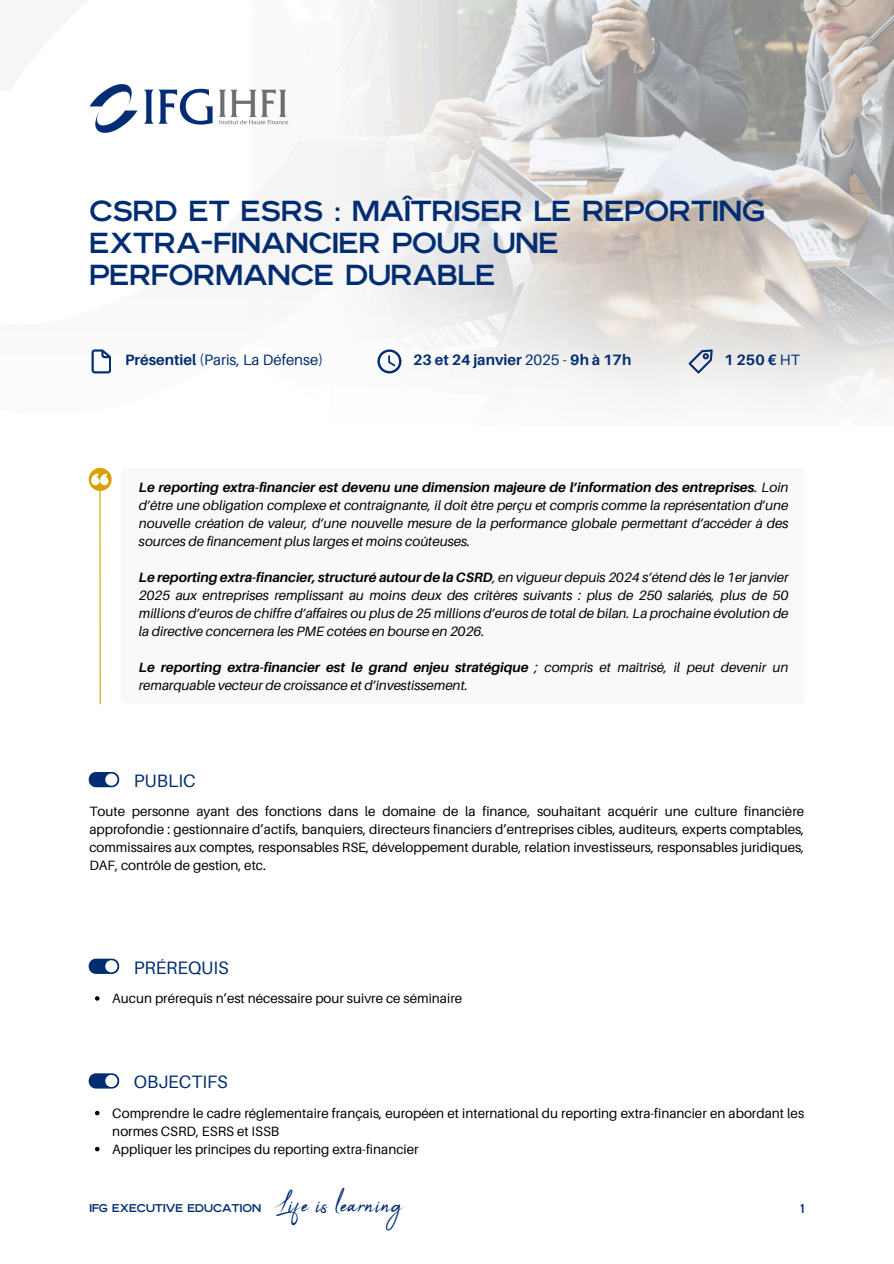
<style>
.page{position:relative;width:894px;height:1264px;background:#fff}
.page>*{position:absolute;margin:0;border:0;box-sizing:border-box;transform-origin:0 0}
.t1{font:34.5px "Apalu";color:#002d72}
.t2{font:500 27px/32px "Inseec";color:#002d72}
.t3{font:18px "Aileron";color:#002d72}
.t4{font:700 15px "Aileron";color:#002d72}
.t5{font:15px "Aileron";color:#002d72}
.t6{font:italic 13.5px/18px "Aileron";color:#000;text-align:justify}
.t7{font:13.5px/18px "Aileron";color:#000;text-align:justify}
.t8{font:500 12px "Inseec";color:#002d72}
.t9{font:500 10.5px "Inseec";color:#002d72}
.s1{font-weight:700}
.s2{font-weight:400}
</style>
<div class="page">
<svg style="left:89px;top:468px;width:22px;height:22px"></svg>
<hr style="left:99px;top:486px;width:2px;height:218px;background:#dc9f00">
<div style="left:89px;top:958px;width:30px;height:15px;background:#002d72;border-radius:7px"></div>
<svg style="left:105px;top:960px;width:12px;height:12px"></svg>
<svg style="left:95px;top:996px;width:4px;height:4px"></svg>
<div style="left:89px;top:772px;width:30px;height:15px;background:#002d72;border-radius:7px"></div>
<svg style="left:105px;top:773px;width:12px;height:12px"></svg>
<img style="left:461px;top:0;width:432px;height:193px">
<img style="left:89px;top:78px;width:201px;height:61px">
<svg style="left:0;top:193px;width:893px;height:218px;fill:#f6f5f5"></svg>
<svg style="left:377px;top:349px;width:24px;height:24px"></svg>
<svg style="left:91px;top:349px;width:20px;height:24px"></svg>
<svg style="left:688px;top:349px;width:24px;height:24px"></svg>
<div style="left:89px;top:1073px;width:30px;height:15px;background:#002d72;border-radius:7px"></div>
<svg style="left:105px;top:1074px;width:12px;height:12px"></svg>
<svg style="left:95px;top:1110px;width:4px;height:5px"></svg>
<svg style="left:95px;top:1146px;width:4px;height:5px"></svg>
<p class="t2" style="left:89px;top:196px;width:677px">CSRD ET ESRS : MAÎTRISER LE REPORTING<br>EXTRA-FINANCIER POUR UNE<br>PERFORMANCE DURABLE</p>
<h4 class="t5" style="left:125px;top:351px;width:199px"><span class="s1">Présentiel</span> (Paris, La Défense)</h4>
<p class="t4" style="left:413px;top:351px;width:220px">23 et 24 janvier <span class="s2">2025 -</span> 9h à 17h</p>
<p class="t4" style="left:724px;top:351px;width:77px">1250€<span class="s2">HT</span></p>
<p class="t6" style="left:139px;top:477px;width:651px"><span class="s1">Le reporting extra-financier est devenu une dimension majeure de l’information des entreprises</span>. Loin d’être une obligation complexe et contraignante, il doit être perçu et compris comme la représentation d’une nouvelle création de valeur, d’une nouvelle mesure de la performance globale permettant d’accéder à des sources de financement plus larges et moins coûteuses.</p>
<p class="t6" style="left:139px;top:567px;width:651px"><span class="s1">Le reporting extra-financier, structuré autour de la CSRD</span>, en vigueur depuis 2024 s’étend dès le 1er janvier 2025 aux entreprises remplissant au moins deux des critères suivants : plus de 250 salariés, plus de 50 millions d’euros de chiffre d’affaires ou plus de 25 millions d’euros de total de bilan. La prochaine évolution de la directive concernera les PME cotées en bourse en 2026.</p>
<h2 class="t6" style="left:139px;top:657px;width:651px"><span class="s1">Le reporting extra-financier est le grand enjeu stratégique</span> ; compris et maîtrisé, il peut devenir un remarquable vecteur de croissance et d’investissement.</h2>
<p class="t3" style="left:134px;top:769px;width:63px">PUBLIC</p>
<h5 class="t7" style="left:89px;top:802px;width:716px">Toute personne ayant des fonctions dans le domaine de la finance, souhaitant acquérir une culture financière approfondie : gestionnaire d’actifs, banquiers, directeurs financiers d’entreprises cibles, auditeurs, experts comptables, commissaires aux comptes, responsables RSE, développement durable, relation investisseurs, responsables juridiques, DAF, contrôle de gestion, etc.</h5>
<p class="t3" style="left:134px;top:956px;width:96px">PRÉREQUIS</p>
<h5 class="t7" style="left:112px;top:988px;width:351px">Aucun prérequis n’est nécessaire pour suivre ce séminaire</h5>
<h6 class="t3" style="left:134px;top:1070px;width:95px">OBJECTIFS</h6>
<h6 class="t7" style="left:112px;top:1103px;width:693px">Comprendre le cadre réglementaire français, européen et international du reporting extra-financier en abordant les normes CSRD, ESRS et ISSB</h6>
<h6 class="t7" style="left:112px;top:1139px;width:308px">Appliquer les principes du reporting extra-financier</h6>
<p class="t9" style="left:89px;top:1202px;width:173px">IFG EXECUTIVE EDUCATION</p>
<p class="t1" style="left:274px;top:1183px;width:131px">Life is learning</p>
<p class="t8" style="left:800px;top:1201px;width:5px">1</p>
</div>
